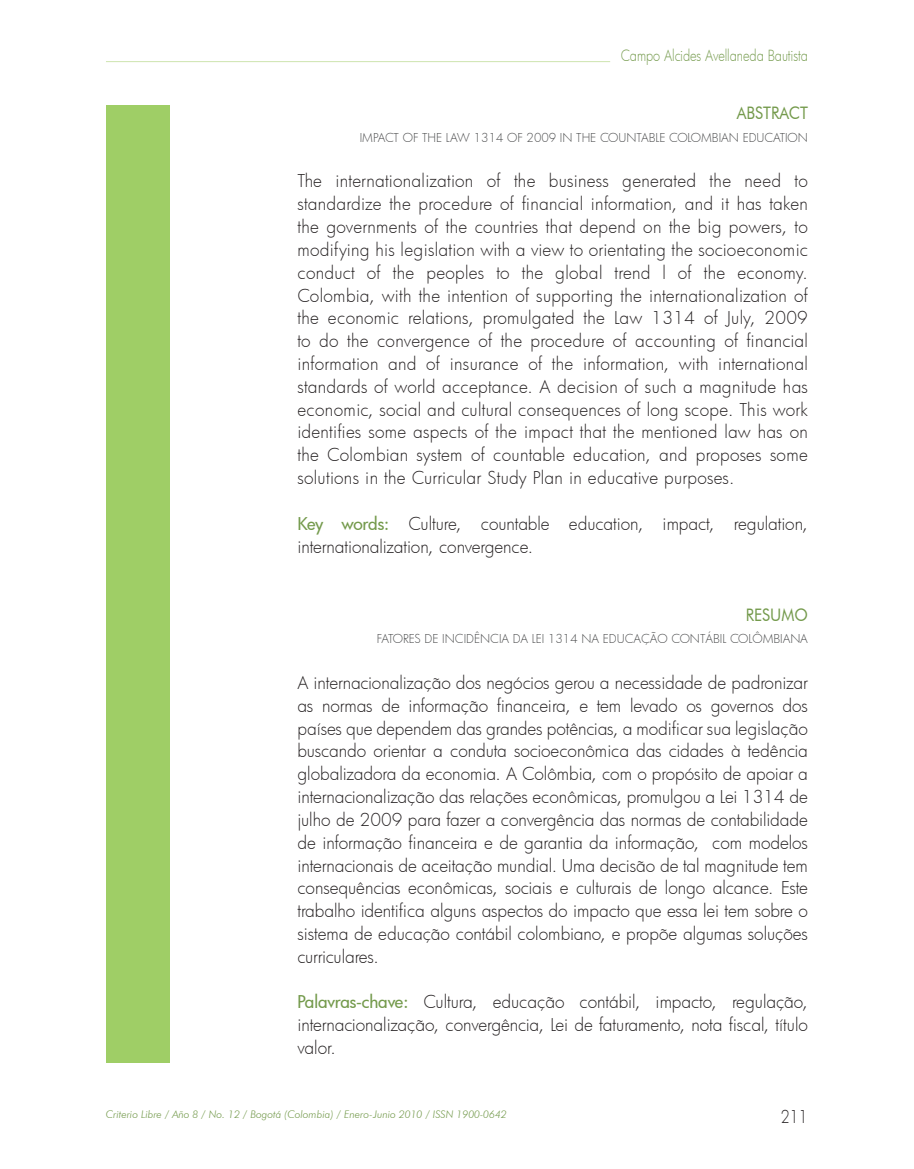
<style>
.page{position:relative;width:914px;height:1169px;background:#fff}
.page>*{position:absolute;margin:0;border:0;box-sizing:border-box;transform-origin:0 0}
.t1{font:300 17.25px/22.8px "Futura";color:#231f20;text-align:justify}
.t2{font:17.25px "Futura BT";color:#749a4c;scale:.9 1}
.t3{font:300 17.25px "Futura";color:#231f20;scale:.85 1}
.t4{font:300 15px "Futura";letter-spacing:-.01em;color:#749a4c;scale:.85 1}
.t5{font:300 12px "Futura";color:#4b4c4d}
.t6{font:italic 300 10.5px "Futura BT";color:#749a4c}
.s1{font-weight:500;color:#749a4c}
</style>
<div class="page">
<div style="left:106px;top:106px;width:64px;height:957px;background:#9fce66"></div>
<hr style="left:106px;top:61px;width:504px;height:1px;background:#cee4b0">
<p class="t4" style="left:621px;top:46px;width:221px">Campo Alcides Avellaneda Bautista</p>
<p class="t2" style="left:736px;top:102px;width:22px">ABSTRACT</p>
<p class="t5" style="left:360px;top:129px;width:22px">IM PACT</p>
<p class="t5" style="left:402px;top:129px;width:27px">OF THE</p>
<p class="t5" style="left:446px;top:129px;width:138px">LAW 1314 OF 2009 IN THE</p>
<p class="t5" style="left:600px;top:129px;width:9px">COUNTABLE</p>
<p class="t5" style="left:669px;top:129px;width:9px">COLOMBIAN</p>
<p class="t5" style="left:742px;top:129px;width:9px">EDUCATION</p>
<p class="t1" style="left:297px;top:169px;width:512px">The internationalization of the business generated the need to standardize the procedure of financial information, and it has taken the governments of the countries that depend on the big powers, to modifying his legislation with a view to orientating the socioeconomic conduct of the peoples to the global trend l of the economy.<br>Colombia, with the intention of supporting the internationalization of the economic relations, promulgated the Law 1314 of July, 2009 to do the convergence of the procedure of accounting of financial information and of insurance of the information, with international standards of world acceptance. A decision of such a magnitude has economic, social and cultural consequences of long scope. This work identifies some aspects of the impact that the mentioned law has on the Colombian system of countable education, and proposes some solutions in the Curricular Study Plan in educative purposes.</p>
<p class="t1" style="left:297px;top:511px;width:512px"><span class="s1">Key words:</span> Culture, countable education, impact, regulation, internationalization, convergence.</p>
<p class="t2" style="left:745px;top:604px;width:22px">RESUMO</p>
<p class="t5" style="left:377px;top:631px;width:7px">FATORES</p>
<p class="t5" style="left:424px;top:631px;width:26px">DE INCIDÊNCIA</p>
<p class="t5" style="left:513px;top:631px;width:99px">DA LEI 1314 NA EDUCAÇÃO</p>
<p class="t5" style="left:671px;top:631px;width:8px">CONTÁBIL</p>
<p class="t5" style="left:730px;top:631px;width:9px">COLÔMBIANA</p>
<p class="t1" style="left:297px;top:671px;width:512px">A internacionalização dos negócios gerou a necessidade de padronizar as normas de informação financeira, e tem levado os governos dos países que dependem das grandes potências, a modificar sua legislação buscando orientar a conduta socioeconômica das cidades à tedência globalizadora da economia. A Colômbia, com o propósito de apoiar a internacionalização das relações econômicas, promulgou a Lei 1314 de julho de 2009 para fazer a convergência das normas de contabilidade de informação financeira e de garantia da informação, com modelos internacionais de aceitação mundial. U ma decisão de tal magnitude tem consequências econômicas, sociais e culturais de longo alcance. Este trabalho identifica alguns aspectos do impacto que essa lei tem sobre o sistema de educação contábil colombiano, e propõe algumas soluções curriculares.</p>
<p class="t1" style="left:297px;top:990px;width:512px"><span class="s1">Palavras-chave:</span> Cultura, educação contábil, impacto, regulação, internacionalização, convergência, Lei de faturamento, nota fiscal, título valor.</p>
<p class="t6" style="left:106px;top:1107px;width:333px">Criterio Libre / Año 8 / No. 12 / Bogotá (Colombia) / Enero-Junio 2010 / ISSN</p>
<p class="t6" style="left:456px;top:1107px;width:52px">1900-0642</p>
<p class="t3" style="left:780px;top:1105px;width:34px">211</p>
</div>
